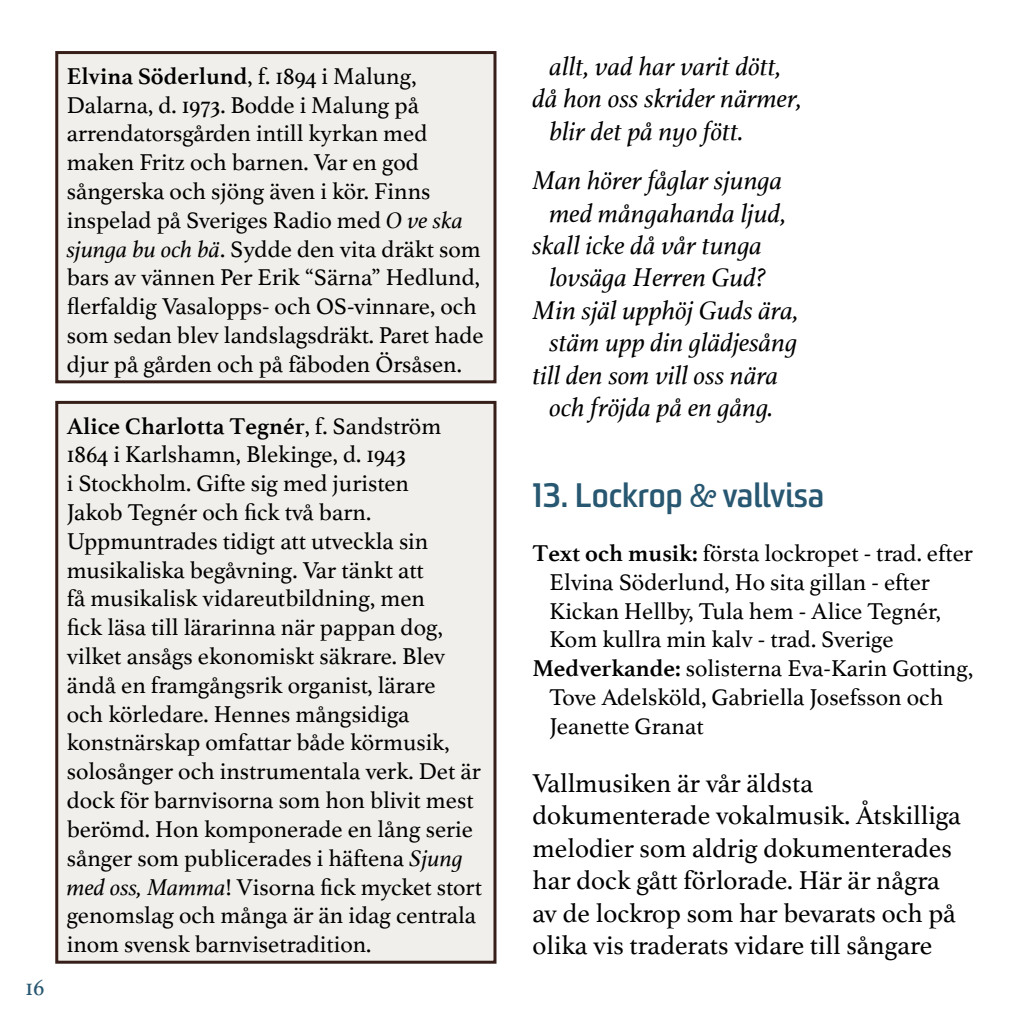
<style>
.page{position:relative;width:1029px;height:1021px;background:#fff}
.page>*{position:absolute;margin:0;border:0;box-sizing:border-box;transform-origin:0 0}
.Rubrik_2{font:700 33px "Sommet";color:#275771}
.Brödtext{font:27px/32.4px "Athelas";color:#000}
.Låttext{font:italic 27px/32.4px "Athelas";color:#000;text-align:center}
.Låttext_-_ny_vers_fö{font:italic 27px/32.4px "Athelas";color:#000;text-align:right}
.Upphovsruta{font:24px/28.8px "Athelas";color:#000}
.Text_och_musik{font:24px/28.8px "Athelas";color:#000}
.Text_och_musik_-_sis{font:24px/28.8px "Athelas";color:#000}
.t1{font:24px "Athelas";color:#275771}
.s1{font-weight:700}
.s2{font-style:italic}
.s3{font-family:"American Typewriter";font-weight:400}
</style>
<div class="page">
<div style="left:57px;top:53px;width:438px;height:329px;background:#f1efeb"></div>
<div style="left:55px;top:51px;width:441px;height:332px;border:3px solid #361f18"></div>
<div style="left:57px;top:402px;width:438px;height:560px;background:#f1efeb"></div>
<div style="left:55px;top:401px;width:441px;height:562px;border:3px solid #361f18"></div>
<p class="t1" style="left:26px;top:968px;width:21px">16</p>
<p class="Upphovsruta" style="left:67px;top:61px;width:418px"><span class="s1">Elvina Söderlund</span>, f. 1894 i Malung, Dalarna, d. 1973. Bodde i Malung på arrendatorsgården intill kyrkan med maken Fritz och barnen. Var en god sångerska och sjöng även i kör. Finns inspelad på Sveriges Radio med <span class="s2">O ve ska sjunga bu och bä</span>. Sydde den vita dräkt som bars av vännen Per Erik “Särna” Hedlund, flerfaldig Vasalopps- och OS-vinnare, och som sedan blev landslagsdräkt. Paret hade djur på gården och på fäboden Örsåsen.</p>
<p class="Upphovsruta" style="left:67px;top:410px;width:417px"><span class="s1">Alice Charlotta Tegnér</span>, f. Sandström 1864 i Karlshamn, Blekinge, d. 1943<br>i Stockholm. Gifte sig med juristen<br>Jakob Tegnér och fick två barn.<br>Uppmuntrades tidigt att utveckla sin musikaliska begåvning. Var tänkt att<br>få musikalisk vidareutbildning, men<br>fick läsa till lärarinna när pappan dog, vilket ansågs ekonomiskt säkrare. Blev ändå en framgångsrik organist, lärare<br>och körledare. Hennes mångsidiga konstnärskap omfattar både körmusik, solosånger och instrumentala verk. Det är dock för barnvisorna som hon blivit mest berömd. Hon komponerade en lång serie sånger som publicerades i häftena <span class="s2">Sjung med oss, Mamma</span>! Visorna fick mycket stort genomslag och många är än idag centrala inom svensk barnvisetradition.</p>
<p class="Låttext" style="left:549px;top:49px;width:234px">allt, vad har varit dött,</p>
<p class="Låttext" style="left:549px;top:82px;width:254px;text-align:left;text-indent:-17px">då hon oss skrider närmer, blir det på nyo fött.</p>
<p class="Låttext_-_ny_vers_fö" style="left:532px;top:163px;width:256px">Man hörer fåglar sjunga med mångahanda ljud,</p>
<p class="Låttext" style="left:532px;top:228px;width:235px;text-align:right">skall icke då vår tunga lovsäga Herren Gud?</p>
<p class="Låttext" style="left:532px;top:293px;width:268px">Min själ upphöj Guds ära, stäm upp din glädjesång</p>
<p class="Låttext" style="left:532px;top:358px;width:248px">till den som vill oss nära och fröjda på en gång.</p>
<p class="Rubrik_2" style="left:532px;top:474px;width:293px">13. Lockrop <span class="s3">&amp;</span> vallvisa</p>
<p class="Text_och_musik" style="left:549px;top:538px;width:425px;text-indent:-17px"><span class="s1">Text och musik:</span> första lockropet - trad. efter Elvina Söderlund, Ho sita gillan - efter Kickan Hellby, Tula hem - Alice Tegnér, Kom kullra min kalv - trad. Sverige</p>
<p class="Text_och_musik_-_sis" style="left:549px;top:653px;width:425px;text-indent:-17px"><span class="s1">Medverkande:</span> solisterna Eva-Karin Gotting,<br>Tove Adelsköld, Gabriella Josefsson och<br>Jeanette Granat</p>
<p class="Brödtext" style="left:532px;top:766px;width:430px">Vallmusiken är vår äldsta dokumenterade vokalmusik. Åtskilliga melodier som aldrig dokumenterades har dock gått förlorade. Här är några av de lockrop som har bevarats och på olika vis traderats vidare till sångare</p>
</div>
